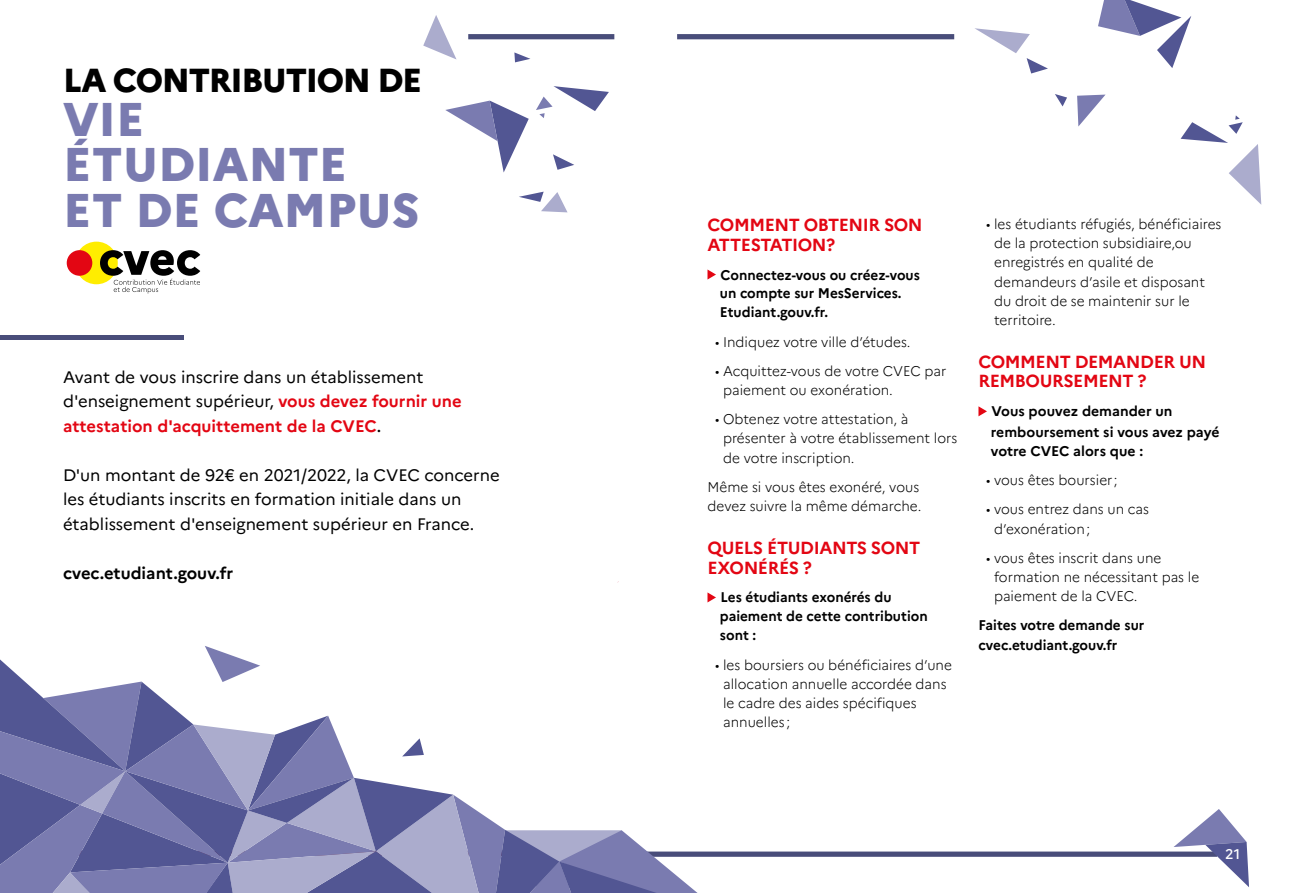
<style>
.page{position:relative;width:1290px;height:893px;background:#fff}
.page>*{position:absolute;margin:0;border:0;box-sizing:border-box;transform-origin:0 0}
.t1{font:800 47.25px/45.5px "Marianne";color:#7a7bb0}
.t2{font:800 33.25px "Marianne";letter-spacing:-.04em;color:#000}
.t3{font:700 17.5px/19.2px "Marianne";letter-spacing:-.025em;color:#e30613}
.t4{font:16.62px/24.5px "Marianne";color:#000}
.t5{font:700 16.62px "Marianne";color:#000}
.t6{font:300 14px/19.2px "Marianne";color:#000}
.t7{font:700 14px/18.9px "Marianne";color:#000}
.t8{font:14px "Marianne";color:#fff}
.t9{font:500 14px "Marianne";color:#fff}
.s1{font-weight:700;color:#e30613}
.s2{font-weight:500}
</style>
<div class="page">
<div style="left:677px;top:34px;width:277px;height:5px;background:#494d7a"></div>
<div style="left:0;top:335px;width:184px;height:5px;background:#494d7a"></div>
<div style="left:468px;top:34px;width:146px;height:5px;background:#494d7a"></div>
<svg style="left:707px;top:269px;width:9px;height:11px"></svg>
<svg style="left:707px;top:592px;width:9px;height:10px"></svg>
<svg style="left:978px;top:406px;width:9px;height:10px"></svg>
<svg style="left:514px;top:52px;width:16px;height:10px"></svg>
<svg style="left:423px;top:15px;width:33px;height:44px"></svg>
<svg style="left:519px;top:192px;width:48px;height:20px"></svg>
<svg style="left:553px;top:154px;width:21px;height:16px"></svg>
<svg style="left:445px;top:101px;width:84px;height:71px"></svg>
<svg style="left:536px;top:86px;width:73px;height:32px"></svg>
<div style="left:646px;top:851px;width:571px;height:6px;background:#494d7a"></div>
<svg style="left:1173px;top:809px;width:76px;height:78px"></svg>
<svg style="left:975px;top:28px;width:73px;height:46px"></svg>
<svg style="left:1098px;top:0;width:93px;height:68px"></svg>
<svg style="left:1055px;top:94px;width:12px;height:12px"></svg>
<svg style="left:1077px;top:95px;width:28px;height:32px"></svg>
<svg style="left:1180px;top:115px;width:81px;height:89px"></svg>
<div style="left:75px;top:242px;width:43px;height:42px;background:#ffed00;border-radius:50%"></div>
<div style="left:67px;top:250px;width:25px;height:26px;background:#e30613;border-radius:50%"></div>
<svg style="left:100px;top:250px;width:100px;height:44px"></svg>
<svg style="left:0;top:646px;width:697px;height:247px"></svg>
<h2 class="t2" style="left:63px;top:60px;width:361px">LA CONTRIBUTION DE</h2>
<h1 class="t1" style="left:63px;top:96px;width:358px">VIE<br>ÉTUDIANTE<br>ET DE CAMPUS</h1>
<p class="t4" style="left:63px;top:364px;width:400px">Avant de vous inscrire dans un établissement d'enseignement supérieur, <span class="s1">vous devez fournir une attestation d'acquittement de la CVEC</span><span class="s2">.</span></p>
<p class="t4" style="left:63px;top:462px;width:438px">D'un montant de 92€ en 2021/2022, la CVEC concerne les étudiants inscrits en formation initiale dans un établissement d'enseignement supérieur en France.</p>
<p class="t5" style="left:63px;top:562px;width:172px">cvec.etudiant.gouv.fr</p>
<p class="t3" style="left:707px;top:216px;width:217px">COMMENT OBTENIR SON<br>ATTESTATION?</p>
<p class="t7" style="left:720px;top:265px;width:201px">Connectez-vous ou créez-vous un compte sur MesServices.<br>Etudiant.gouv.fr.</p>
<p class="t6" style="left:715px;top:332px;width:197px">• Indiquez votre ville d’études.</p>
<p class="t6" style="left:723px;top:361px;width:225px;text-indent:-8px">• Acquittez-vous de votre CVEC par paiement ou exonération.</p>
<p class="t6" style="left:723px;top:410px;width:236px;text-indent:-8px">• Obtenez votre attestation, à présenter à votre établissement lors de votre inscription.</p>
<p class="t6" style="left:707px;top:477px;width:215px">Même si vous êtes exonéré, vous devez suivre la même démarche.</p>
<p class="t3" style="left:707px;top:538px;width:214px">QUELS ÉTUDIANTS SONT<br>EXONÉRÉS ?</p>
<p class="t7" style="left:720px;top:588px;width:209px">Les étudiants exonérés du paiement de cette contribution sont :</p>
<p class="t6" style="left:723px;top:655px;width:230px;text-indent:-8px">• les boursiers ou bénéficiaires d’une allocation annuelle accordée dans le cadre des aides spécifiques annuelles ;</p>
<p class="t6" style="left:994px;top:214px;width:229px;text-indent:-8px">• les étudiants réfugiés, bénéficiaires de la protection subsidiaire,ou enregistrés en qualité de demandeurs d’asile et disposant du droit de se maintenir sur le territoire.</p>
<p class="t3" style="left:978px;top:352px;width:229px">COMMENT DEMANDER UN<br>REMBOURSEMENT ?</p>
<p class="t7" style="left:991px;top:401px;width:230px;line-height:19.8px">Vous pouvez demander un remboursement si vous avez payé votre CVEC alors que :</p>
<p class="t6" style="left:986px;top:471px;width:133px">• vous êtes boursier;</p>
<p class="t6" style="left:994px;top:500px;width:156px;text-indent:-8px">• vous entrez dans un cas d’exonération;</p>
<p class="t6" style="left:994px;top:548px;width:207px;text-indent:-8px">• vous êtes inscrit dans une formation ne nécessitant pas le paiement de la CVEC.</p>
<p class="t7" style="left:978px;top:616px;width:167px">Faites votre demande sur cvec.etudiant.gouv.fr</p>
<p class="t8" style="left:1221px;top:841px;width:19px">2121</p>
<p class="t9" style="left:1225px;top:846px;width:17px">21</p>
</div>
